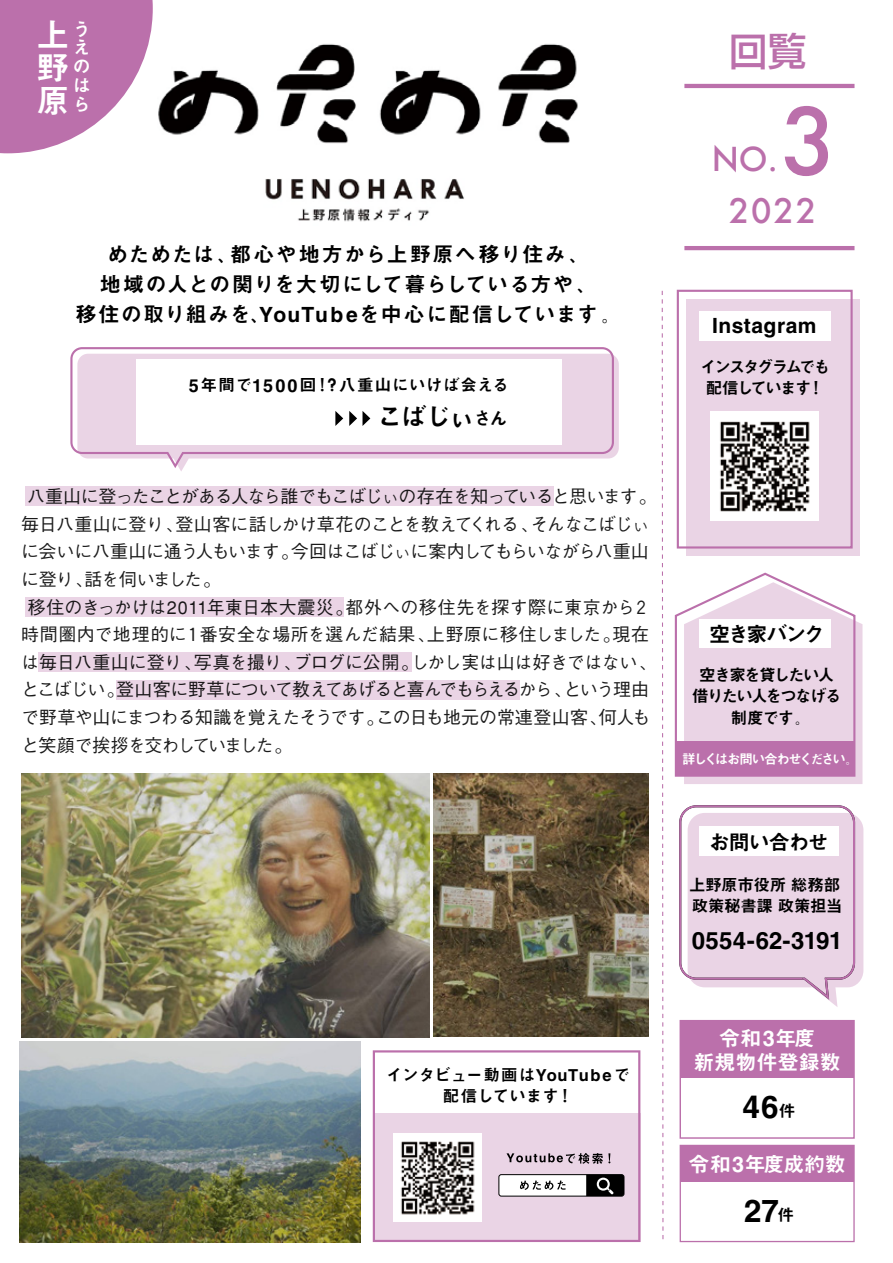
<style>
.page{position:relative;width:893px;height:1263px;background:#fff}
.page>*{position:absolute;margin:0;border:0;box-sizing:border-box;transform-origin:0 0}
.t1{font:500 90px "Futura";color:#bb70ab}
.t2{font:500 39px "Shin Go";color:#bb70ab}
.t3{font:500 33px "Futura";color:#bb70ab}
.t4{font:33px/33px "Midashi Go MB31";color:#fff;text-align:justify}
.t5{font:500 32.25px "Futura";color:#bb70ab}
.t6{font:31.5px "Midashi Go MB31";color:#000}
.t7{font:25.5px "Midashi Go MB31";color:#000}
.t8{font:24px "Midashi Go MB31";color:#000}
.t9{font:21px/29.7px "Midashi Go MB31";letter-spacing:.03em;color:#000;text-align:center}
.t10{font:21px/24.3px "Midashi Go MB31";letter-spacing:.005em;color:#fff;text-align:center}
.t11{font:500 18px "Gothic BBB";letter-spacing:-.035em;color:#000}
.t12{font:500 18px "Gothic BBB";letter-spacing:-.08em;color:#000}
.t13{font:500 18px "Gothic BBB";letter-spacing:-.055em;color:#000}
.t14{font:500 18px "Gothic BBB";color:#000}
.t15{font:500 18px "Gothic BBB";letter-spacing:.01em;color:#000}
.t16{font:500 18px "Gothic BBB";letter-spacing:-.06em;color:#000}
.t17{font:18px/18.8px "Midashi Go MB31";color:#fff}
.t18{font:16.5px/20.4px "Midashi Go MB31";letter-spacing:.02em;color:#000;text-align:center}
.t19{font:16.5px/21.3px "Midashi Go MB31";letter-spacing:-.095em;color:#000;text-align:center}
.t20{font:16.5px "Midashi Go MB31";letter-spacing:.04em;color:#000}
.t21{font:16.5px/21.3px "Midashi Go MB31";letter-spacing:-.02em;color:#000}
.t22{font:16.5px/21.3px "Midashi Go MB31";letter-spacing:-.12em;color:#000;text-align:center}
.t23{font:13.5px "Midashi Go MB31";letter-spacing:-.15em;color:#fff}
.s1{font-size:18px}
.s2{font-size:21.75px}
.s3{font-size:16.5px}
</style>
<div class="page">
<svg style="left:70px;top:347px;width:545px;height:123px"></svg>
<img style="left:158px;top:44px;width:420px;height:178px">
<hr style="left:684px;top:246px;width:170px;height:4px;background:#bb70ab">
<hr style="left:684px;top:84px;width:170px;height:4px;background:#bb70ab">
<svg style="left:373px;top:1050px;width:267px;height:192px"></svg>
<svg style="left:0;top:0;width:153px;height:153px"></svg>
<svg style="left:506px;top:1153px;width:104px;height:11px"></svg>
<div style="left:499px;top:1174px;width:125px;height:22px;background:#fff;border-radius:2px"></div>
<div style="left:498px;top:1174px;width:126px;height:22px;border:1px solid #000;border-radius:2px"></div>
<svg style="left:520px;top:1180px;width:46px;height:10px"></svg>
<svg style="left:586px;top:1174px;width:38px;height:22px"></svg>
<svg style="left:661px;top:290px;width:3px;height:950px"></svg>
<div style="left:136px;top:359px;width:426px;height:85px;background:#fff"></div>
<div style="left:25px;top:486px;width:528px;height:19px;background:#ead4e5"></div>
<div style="left:38px;top:652px;width:373px;height:19px;background:#ead4e5"></div>
<div style="left:116px;top:680px;width:403px;height:19px;background:#ead4e5"></div>
<div style="left:25px;top:597px;width:318px;height:19px;background:#ead4e5"></div>
<img style="left:20px;top:1042px;width:340px;height:200px">
<img style="left:21px;top:774px;width:408px;height:263px">
<svg style="left:335px;top:411px;width:8px;height:15px"></svg>
<svg style="left:349px;top:411px;width:21px;height:15px"></svg>
<img style="left:434px;top:774px;width:215px;height:262px">
<div style="left:680px;top:1020px;width:175px;height:119px;border:1px solid #bb70ab"></div>
<div style="left:680px;top:1021px;width:174px;height:57px;background:#bb70ab"></div>
<div style="left:680px;top:1145px;width:174px;height:37px;background:#bb70ab"></div>
<div style="left:680px;top:1145px;width:175px;height:97px;border:1px solid #bb70ab"></div>
<svg style="left:674px;top:572px;width:188px;height:212px"></svg>
<div style="left:676px;top:741px;width:178px;height:35px;background:#bb70ab"></div>
<svg style="left:679px;top:805px;width:184px;height:202px"></svg>
<div style="left:686px;top:299px;width:174px;height:257px;background:#ead4e5"></div>
<div style="left:699px;top:311px;width:132px;height:29px;background:#fff"></div>
<div style="left:677px;top:290px;width:176px;height:258px;border:2px solid #bb70ab"></div>
<img style="left:710px;top:412px;width:109px;height:108px">
<h3 class="t4" style="left:37px;top:19px;width:33px">上野原</h3>
<p class="t17" style="left:73px;top:20px;width:18px">うえのはら</p>
<p class="t9" style="left:75px;top:240px;width:548px">めためたは、都心や地方から上野原へ移り住み、<br>地域の人との関りを大切にして暮らしている方や、<br>移住の取り組みを、YouTubeを中心に配信しています。</p>
<p class="t20" style="left:189px;top:375px;width:322px"><span class="s1">5</span>年間で<span class="s1">1500</span>回！？八重山にいけば会える</p>
<h3 class="t7" style="left:378px;top:401px;width:131px">こばじぃ<span class="s1">さん</span></h3>
<p class="t13" style="left:27px;top:486px;width:631px">八重山に登ったことがある人なら誰でもこばじぃの存在を知っていると思います。</p>
<p class="t11" style="left:21px;top:514px;width:630px">毎日八重山に登り、登山客に話しかけ草花のことを教えてくれる、そんなこばじぃ</p>
<p class="t11" style="left:21px;top:541px;width:629px">に会いに八重山に通う人もいます。今回はこばじぃに案内してもらいながら八重山</p>
<p class="t16" style="left:21px;top:569px;width:201px">に登り、話を伺いました。</p>
<p class="t14" style="left:28px;top:596px;width:624px">移住のきっかけは2011年東日本大震災。都外への移住先を探す際に東京から２</p>
<p class="t15" style="left:21px;top:624px;width:629px">時間圏内で地理的に１番安全な場所を選んだ結果、上野原に移住しました。現在</p>
<p class="t11" style="left:21px;top:652px;width:637px">は毎日八重山に登り、写真を撮り、ブログに公開。しかし実は山は好きではない、</p>
<p class="t12" style="left:21px;top:679px;width:629px">とこばじい。登山客に野草について教えてあげると喜んでもらえるから、という理由</p>
<p class="t11" style="left:21px;top:707px;width:630px">で野草や山にまつわる知識を覚えたそうです。この日も地元の常連登山客、何人も</p>
<p class="t16" style="left:21px;top:735px;width:272px">と笑顔で挨拶を交わしていました。</p>
<p class="t18" style="left:386px;top:1065px;width:246px">インタビュー動画はYouTubeで配信しています！</p>
<h2 class="t2" style="left:729px;top:26px;width:79px">回覧</h2>
<h1 class="t1" style="left:781px;top:80px;width:57px">3</h1>
<h3 class="t3" style="left:729px;top:188px;width:89px">2022</h3>
<h3 class="t5" style="left:712px;top:137px;width:68px">NO.</h3>
<p class="t9" style="left:712px;top:311px;width:106px">Instagram</p>
<p class="t22" style="left:700px;top:356px;width:132px">インスタグラムでも配信しています！</p>
<p class="t9" style="left:709px;top:619px;width:117px">空き家バンク</p>
<p class="t19" style="left:692px;top:665px;width:151px">空き家を貸したい人借りたい人をつなげる制度です。</p>
<p class="t23" style="left:682px;top:751px;width:178px">詳しくはお問い合わせください。</p>
<p class="t9" style="left:709px;top:827px;width:121px">お問い合わせ</p>
<p class="t21" style="left:689px;top:874px;width:155px">上野原市役所 総務部政策秘書課 政策担当</p>
<h3 class="t8" style="left:692px;top:925px;width:152px">0554-62-3191</h3>
<p class="t10" style="left:693px;top:1026px;width:149px">令和<span class="s2">3</span>年度<br>新規物件登録数</p>
<h3 class="t6" style="left:743px;top:1088px;width:54px">46<span class="s3">件</span></h3>
<p class="t10" style="left:689px;top:1152px;width:159px">令和<span class="s2">3</span>年度成約数</p>
<h3 class="t6" style="left:744px;top:1192px;width:51px">27<span class="s3">件</span></h3>
</div>
